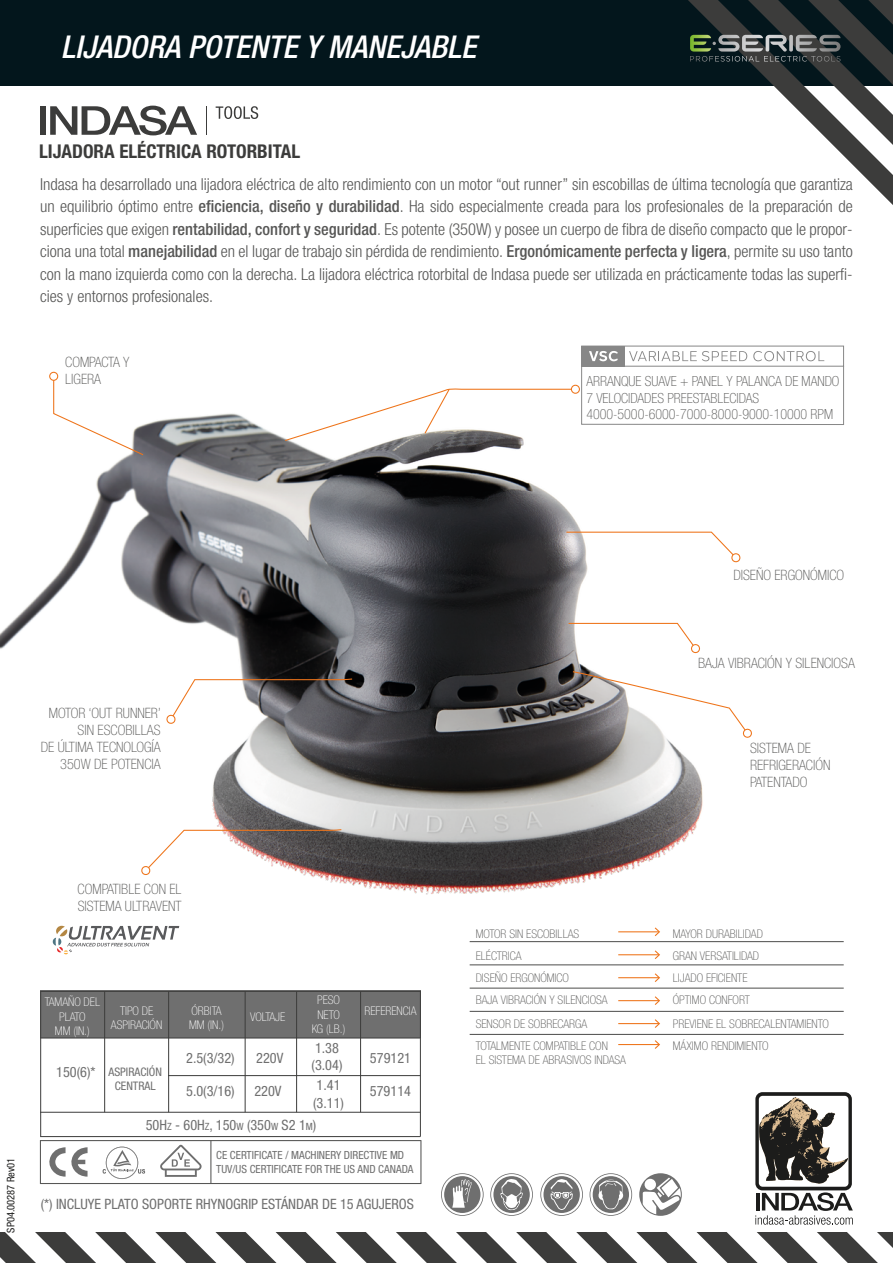
<style>
.page{position:relative;width:893px;height:1263px;background:#fff}
.page>*{position:absolute;margin:0;border:0;box-sizing:border-box;transform-origin:0 0}
.t1{font:italic 500 condensed 31.5px "Helvetica Neue LTW1 G";color:#fff}
.t2{font:700 condensed 19.05px "Helvetica Neue LTW1 G";color:#3c3c3b}
.t3{font:300 condensed 16.5px/22.5px "Helvetica Neue LTW1 G";color:#575756;text-align:justify}
.t4{font:100 condensed 14.25px/17.1px "Helvetica Neue LTW1 G";color:#575756}
.t5{font:condensed 14.25px/17.1px "Helvetica Neue LTW1 G";color:#6f6f6f}
.t6{font:100 condensed 13.95px/16.8px "Helvetica Neue LTW1 G";color:#575756}
.t7{font:100 condensed 12px/14.4px "Helvetica Neue LTW1 G";color:#575756}
.t8{font:100 condensed 12px/14.4px "Helvetica Neue LTW1 G";color:#fff;text-align:center}
.t9{font:condensed 11.85px/14.1px "Helvetica Neue LTW1 G";color:#6f6f6f}
.t10{font:condensed 11.25px/13.5px "Helvetica Neue LTW1 G";color:#6f6f6f}
.t11{font:condensed 10.5px "Helvetica Neue LTW1 G";color:#1c1c1b}
.s1{font-weight:500}
.s2{font-size:10.05px}
.s3{font-size:14.25px}
</style>
<div class="page">
<div style="left:0;top:0;width:893px;height:85px;background:#03161c"></div>
<div style="left:40px;top:106px;width:6px;height:29px;background:#3c3c3b"></div>
<svg style="left:50px;top:106px;width:147px;height:29px"></svg>
<svg style="left:216px;top:106px;width:42px;height:13px"></svg>
<img style="left:0;top:371px;width:703px;height:524px">
<svg style="left:688px;top:0;width:205px;height:205px"></svg>
<svg style="left:0;top:1233px;width:893px;height:30px"></svg>
<svg style="left:49px;top:372px;width:95px;height:84px"></svg>
<div style="left:41px;top:991px;width:380px;height:47px;background:#6f6f6f"></div>
<hr style="left:40px;top:991px;width:380px;height:1px;background:#3c3c3b">
<hr style="left:40px;top:991px;width:1px;height:145px;background:#3c3c3b">
<hr style="left:104px;top:991px;width:1px;height:121px;background:#3c3c3b">
<hr style="left:168px;top:991px;width:1px;height:121px;background:#3c3c3b">
<hr style="left:245px;top:991px;width:1px;height:121px;background:#3c3c3b">
<hr style="left:296px;top:991px;width:1px;height:121px;background:#3c3c3b">
<hr style="left:360px;top:991px;width:1px;height:121px;background:#3c3c3b">
<hr style="left:420px;top:991px;width:1px;height:145px;background:#3c3c3b">
<hr style="left:40px;top:1038px;width:380px;height:1px;background:#3c3c3b">
<hr style="left:168px;top:1075px;width:252px;height:1px;background:#3c3c3b">
<hr style="left:40px;top:1112px;width:380px;height:1px;background:#3c3c3b">
<hr style="left:40px;top:1136px;width:380px;height:1px;background:#3c3c3b">
<hr style="left:470px;top:1011px;width:374px;height:1px;background:#575756">
<hr style="left:470px;top:987px;width:374px;height:2px;background:#575756">
<hr style="left:470px;top:1034px;width:374px;height:1px;background:#575756">
<hr style="left:470px;top:964px;width:374px;height:1px;background:#575756">
<hr style="left:470px;top:941px;width:374px;height:1px;background:#575756">
<hr style="left:618px;top:931px;width:41px;height:1px;background:#ee741a">
<svg style="left:655px;top:927px;width:5px;height:9px"></svg>
<hr style="left:618px;top:954px;width:41px;height:1px;background:#ee741a">
<svg style="left:655px;top:950px;width:5px;height:9px"></svg>
<hr style="left:618px;top:977px;width:41px;height:1px;background:#ee741a">
<svg style="left:655px;top:973px;width:5px;height:9px"></svg>
<hr style="left:618px;top:1000px;width:41px;height:1px;background:#ee741a">
<svg style="left:655px;top:996px;width:5px;height:9px"></svg>
<hr style="left:618px;top:1023px;width:41px;height:1px;background:#ee741a">
<svg style="left:655px;top:1019px;width:5px;height:9px"></svg>
<hr style="left:618px;top:1044px;width:41px;height:1px;background:#ee741a">
<svg style="left:655px;top:1040px;width:5px;height:9px"></svg>
<svg style="left:755px;top:1192px;width:98px;height:33px"></svg>
<div style="left:755px;top:1092px;width:97px;height:98px;background:linear-gradient(to right,#1c1c1b,#1c1c1b);border-radius:7px"></div>
<div style="left:759px;top:1096px;width:89px;height:91px;background:#fff;border-radius:4px"></div>
<svg style="left:759px;top:1097px;width:89px;height:87px"></svg>
<svg style="left:52px;top:926px;width:127px;height:28px"></svg>
<svg style="left:490px;top:1173px;width:43px;height:43px"></svg>
<svg style="left:441px;top:1173px;width:43px;height:43px"></svg>
<svg style="left:590px;top:1173px;width:42px;height:43px"></svg>
<svg style="left:540px;top:1173px;width:43px;height:43px"></svg>
<svg style="left:639px;top:1173px;width:43px;height:43px"></svg>
<svg style="left:103px;top:1146px;width:42px;height:33px"></svg>
<svg style="left:160px;top:1145px;width:42px;height:32px"></svg>
<svg style="left:49px;top:1147px;width:39px;height:29px"></svg>
<hr style="left:40px;top:1140px;width:381px;height:1px;background:#575756">
<hr style="left:40px;top:1183px;width:381px;height:1px;background:#575756">
<hr style="left:420px;top:1140px;width:1px;height:44px;background:#575756">
<hr style="left:210px;top:1140px;width:1px;height:44px;background:#575756">
<hr style="left:40px;top:1140px;width:1px;height:44px;background:#575756">
<svg style="left:166px;top:678px;width:187px;height:46px"></svg>
<svg style="left:141px;top:828px;width:201px;height:47px"></svg>
<svg style="left:565px;top:531px;width:176px;height:32px"></svg>
<svg style="left:567px;top:622px;width:134px;height:32px"></svg>
<svg style="left:572px;top:670px;width:180px;height:68px"></svg>
<svg style="left:284px;top:345px;width:560px;height:97px"></svg>
<h1 class="t1" style="left:61px;top:28px;width:417px">LIJADORA POTENTE Y MANEJABLE</h1>
<p class="t2" style="left:39px;top:140px;width:263px">LIJADORA ELÉCTRICA ROTORBITAL</p>
<p class="t3" style="left:40px;top:173px;width:814px">Indasa ha desarrollado una lijadora eléctrica de alto rendimiento con un motor “out runner” sin escobillas de última tecnología que garantiza un equilibrio óptimo entre <span class="s1">eficiencia, diseño y durabilidad</span>. Ha sido especialmente creada para los profesionales de la preparación de superficies que exigen <span class="s1">rentabilidad, confort y seguridad</span>. Es potente (350W) y posee un cuerpo de fibra de diseño compacto que le propor&shy;ciona una total <span class="s1">manejabilidad</span> en el lugar de trabajo sin pérdida de rendimiento. <span class="s1">Ergonómicamente perfecta y ligera</span>, permite su uso tanto con la mano izquierda como con la derecha. La lijadora eléctrica rotorbital de Indasa puede ser utilizada en prácticamente todas las superfi&shy;cies y entornos profesionales.</p>
<p class="t4" style="left:65px;top:354px;width:66px">COMPACTA Y<br>LIGERA</p>
<p class="t6" style="left:586px;top:373px;width:255px">ARRANQUE SUAVE + PANEL Y PALANCA DE MANDO<br>7 VELOCIDADES PREESTABLECIDAS<br>4000-5000-6000-7000-8000-9000-10000 RPM</p>
<p class="t4" style="left:41px;top:705px;width:121px;text-align:right">MOTOR ‘OUT RUNNER’<br>SIN ESCOBILLAS<br>DE ÚLTIMA TECNOLOGÍA<br>350W DE POTENCIA</p>
<p class="t4" style="left:78px;top:880px;width:106px">COMPATIBLE CON EL<br>SISTEMA ULTRAVENT</p>
<p class="t11" style="left:5px;top:1233px;width:77px;rotate:-90deg">SP04.00287 Rev01</p>
<p class="t8" style="left:45px;top:995px;width:57px">TAMAÑO DEL<br>PLATO<br>MM (IN.)</p>
<p class="t8" style="left:111px;top:1003px;width:53px">TIPO DE<br>ASPIRACIÓN</p>
<p class="t8" style="left:189px;top:1003px;width:36px;text-align:left">ÓRBITA<br>MM (IN.)</p>
<p class="t8" style="left:250px;top:1010px;width:37px">VOLTAJE</p>
<p class="t8" style="left:312px;top:993px;width:35px">PESO<br>NETO<br>KG (LB.)</p>
<p class="t8" style="left:364px;top:1003px;width:54px">REFERENCIA</p>
<p class="t5" style="left:186px;top:1049px;width:50px">2.5(3/32)</p>
<p class="t5" style="left:256px;top:1049px;width:29px">220V</p>
<p class="t5" style="left:312px;top:1039px;width:32px">1.38 (3.04)</p>
<p class="t5" style="left:370px;top:1049px;width:43px">579121</p>
<p class="t5" style="left:186px;top:1082px;width:50px">5.0(3/16)</p>
<p class="t5" style="left:254px;top:1082px;width:29px">220V</p>
<p class="t5" style="left:313px;top:1077px;width:32px">1.41 (3.11)</p>
<p class="t5" style="left:370px;top:1082px;width:43px">579114</p>
<p class="t5" style="left:146px;top:1117px;width:172px">50H<span class="s2">Z</span> - 60H<span class="s2">Z</span>, 150<span class="s2">W</span> (350<span class="s2">W</span> S2 1<span class="s2">M</span>)</p>
<p class="t9" style="left:115px;top:1065px;width:49px;text-indent:-59px"><span class="s3">150(6)*</span> ASPIRACIÓN<br>CENTRAL</p>
<p class="t10" style="left:216px;top:1149px;width:199px">CE CERTIFICATE / MACHINERY DIRECTIVE MD<br>TUV/US CERTIFICATE FOR THE US AND CANADA</p>
<p class="t5" style="left:41px;top:1196px;width:375px">(*) INCLUYE PLATO SOPORTE RHYNOGRIP ESTÁNDAR DE 15 AGUJEROS</p>
<p class="t4" style="left:733px;top:566px;width:112px">DISEÑO ERGONÓMICO</p>
<p class="t4" style="left:698px;top:655px;width:158px">BAJA VIBRACIÓN Y SILENCIOSA</p>
<p class="t7" style="left:476px;top:926px;width:105px">MOTOR SIN ESCOBILLAS</p>
<p class="t4" style="left:750px;top:739px;width:82px">SISTEMA DE<br>REFRIGERACIÓN<br>PATENTADO</p>
<p class="t7" style="left:673px;top:926px;width:92px">MAYOR DURABILIDAD</p>
<p class="t7" style="left:476px;top:948px;width:47px">ELÉCTRICA</p>
<p class="t7" style="left:673px;top:948px;width:88px">GRAN VERSATILIDAD</p>
<p class="t7" style="left:673px;top:993px;width:78px">ÓPTIMO CONFORT</p>
<p class="t7" style="left:476px;top:971px;width:95px">DISEÑO ERGONÓMICO</p>
<p class="t7" style="left:476px;top:1016px;width:113px">SENSOR DE SOBRECARGA</p>
<p class="t7" style="left:673px;top:1016px;width:157px">PREVIENE EL SOBRECALENTAMIENTO</p>
<p class="t7" style="left:673px;top:971px;width:76px">LIJADO EFICIENTE</p>
<p class="t7" style="left:476px;top:993px;width:134px">BAJA VIBRACIÓN Y SILENCIOSA</p>
<p class="t7" style="left:476px;top:1039px;width:152px">TOTALMENTE COMPATIBLE CON<br>EL SISTEMA DE ABRASIVOS INDASA</p>
<p class="t7" style="left:673px;top:1039px;width:97px">MÁXIMO RENDIMIENTO</p>
</div>
